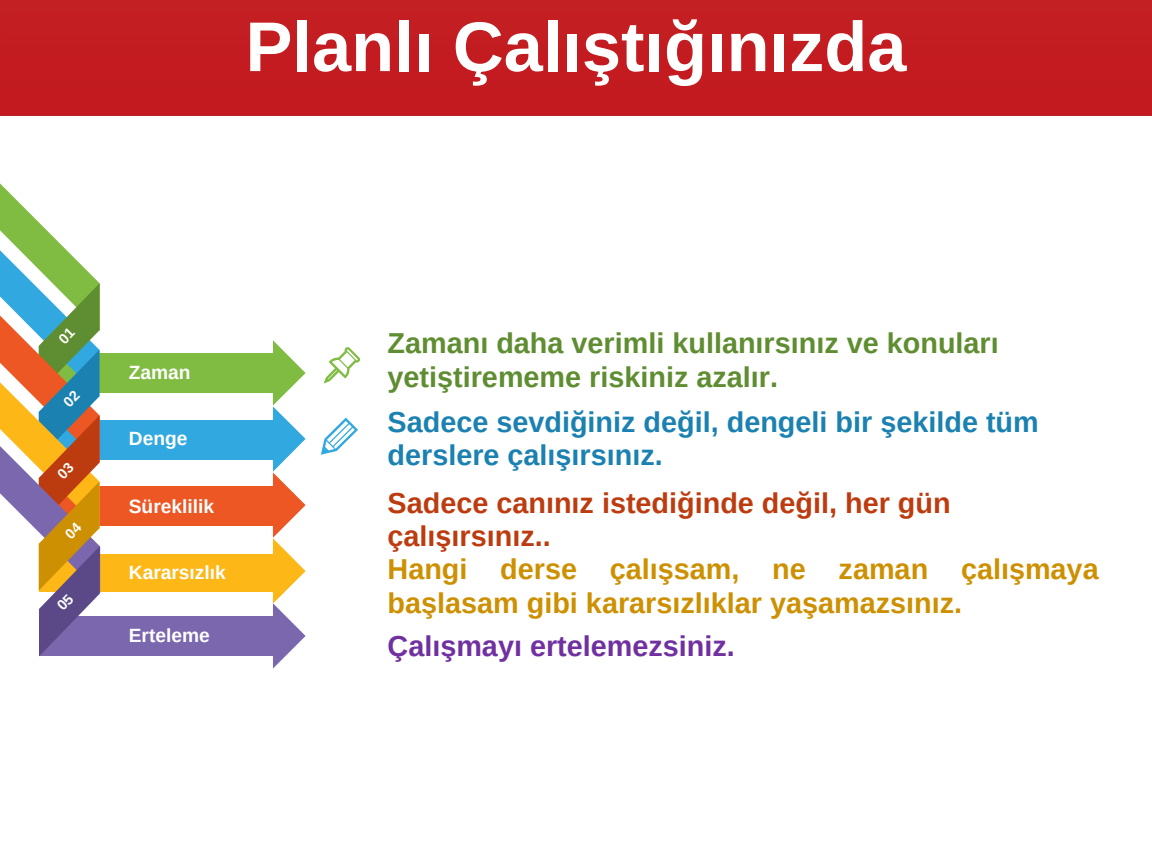
<style>
.page{position:relative;width:1152px;height:864px;background:#fff}
.page>*{position:absolute;margin:0;border:0;box-sizing:border-box;transform-origin:0 0}
.t1{font:700 70.35px "Arimo";color:#fff}
.t2{font:700 28.8px/33.8px "Arimo";color:#cd9002}
.t3{font:700 28.8px/33.8px "Arimo";color:#5f8d31}
.t4{font:700 28.8px/33.8px "Arimo";color:#1b81b1}
.t5{font:700 28.8px/33.8px "Arimo";color:#bc3c10}
.t6{font:700 28.8px "Arimo";color:#7030a0}
.t7{font:700 19.2px "Arimo";color:#fff}
</style>
<div class="page">
<div style="left:39px;top:354px;width:242px;height:39px;background:#7fbc41"></div>
<div style="left:39px;top:420px;width:242px;height:39px;background:#31a8df"></div>
<div style="left:39px;top:486px;width:242px;height:39px;background:#ec5724"></div>
<div style="left:39px;top:554px;width:242px;height:37px;background:#fdb817"></div>
<div style="left:39px;top:617px;width:242px;height:39px;background:#7b67ad"></div>
<svg style="left:273px;top:340px;width:33px;height:329px"></svg>
<svg style="left:324px;top:347px;width:36px;height:37px"></svg>
<svg style="left:321px;top:418px;width:37px;height:37px"></svg>
<div style="left:0;top:0;width:1152px;height:115px;background:#c31b20"></div>
<svg style="left:0;top:183px;width:100px;height:473px"></svg>
<h1 class="t1" style="left:246px;top:-2px;width:662px">Planlı Çalıştığınızda</h1>
<p class="t7" style="left:129px;top:360px;width:63px">Zaman</p>
<p class="t7" style="left:129px;top:425px;width:60px">Denge</p>
<p class="t7" style="left:129px;top:493px;width:87px">Süreklilik</p>
<p class="t7" style="left:129px;top:559px;width:99px">Kararsızlık</p>
<p class="t7" style="left:129px;top:622px;width:83px">Erteleme</p>
<p class="t3" style="left:388px;top:327px;width:613px">Zamanı daha verimli kullanırsınız ve konuları yetiştirememe riskiniz azalır.</p>
<p class="t4" style="left:388px;top:405px;width:653px">Sadece sevdiğiniz değil, dengeli bir şekilde tüm derslere çalışırsınız.</p>
<p class="t5" style="left:388px;top:486px;width:565px">Sadece canınız istediğinde değil, her gün çalışırsınız..</p>
<p class="t2" style="left:388px;top:553px;width:713px">Hangi derse çalışsam, ne zaman çalışmaya başlasam gibi kararsızlıklar yaşamazsınız.</p>
<p class="t6" style="left:388px;top:627px;width:349px">Çalışmayı ertelemezsiniz.</p>
</div>
